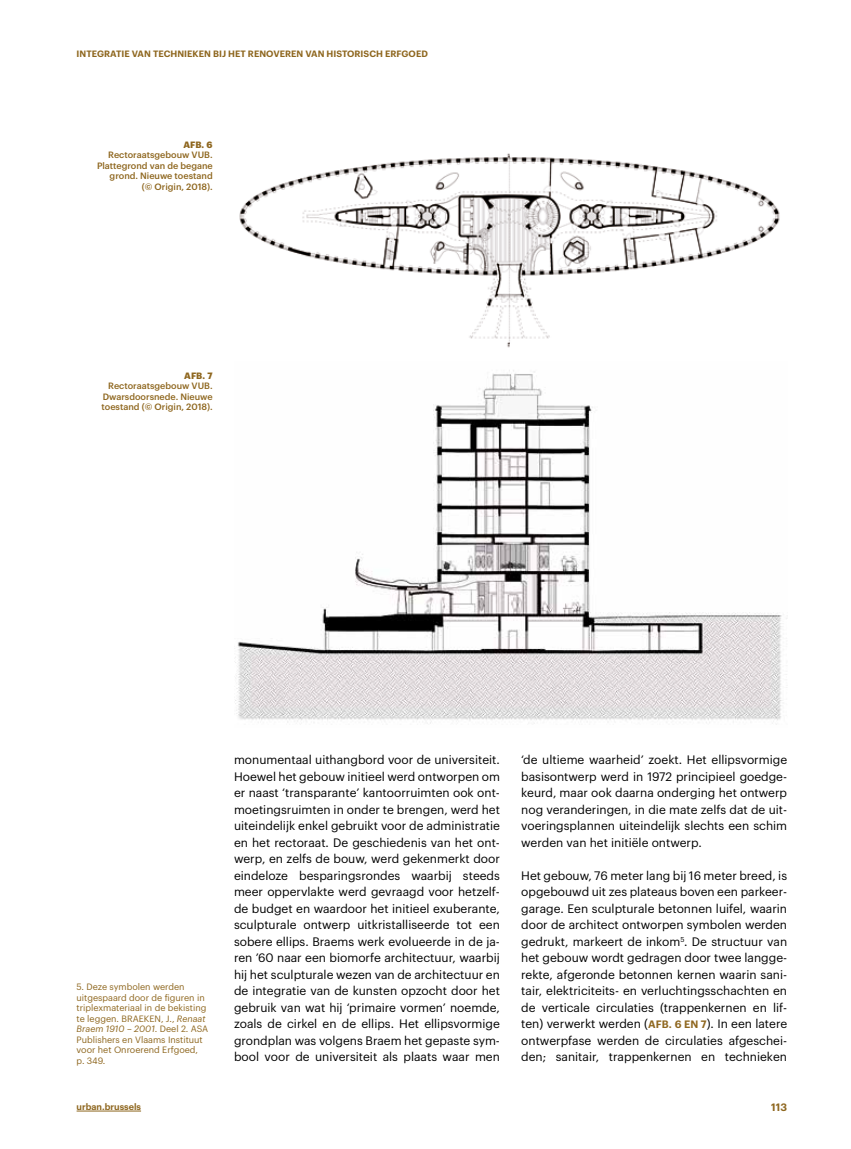
<style>
.page{position:relative;width:851px;height:1149px;background:#fff}
.page>*{position:absolute;margin:0;border:0;box-sizing:border-box;transform-origin:0 0}
.t1{font:12px/16.5px "Graphik";color:#000;text-align:justify}
.t2{font:600 10.5px "Graphik";color:#8e661e}
.t3{font:9px/10.5px "Graphik";color:#8e661e}
.t4{font:500 9px/10.5px "Graphik";color:#8e661e;text-align:right}
.t5{font:600 9px "Graphik";letter-spacing:.005em;color:#8e661e}
.t6{font:700 9px "Graphik";letter-spacing:.005em;color:#8e661e}
.s1{font-weight:600;font-size:10.5px;color:#8e661e}
.s2{font-style:italic}
</style>
<div class="page">
<img style="left:239px;top:153px;width:541px;height:195px">
<img style="left:235px;top:370px;width:552px;height:355px">
<hr style="left:77px;top:1110px;width:64px;height:1px;background:#8e661e">
<p class="t5" style="left:77px;top:47px;width:353px">INTEGRATIE VAN TECHNIEKEN BIJ HET RENOVEREN VAN HISTORISCH ERFGOED</p>
<p class="t6" style="left:183px;top:138px;width:31px">AFB. 6</p>
<p class="t4" style="left:97px;top:149px;width:117px">Rectoraatsgebouw VUB.<br>Plattegrond van de begane grond. Nieuwe toestand (© Origin, 2018).</p>
<p class="t6" style="left:184px;top:368px;width:30px">AFB. 7</p>
<p class="t4" style="left:101px;top:380px;width:113px;text-align:justify;text-indent:7px">Rectoraatsgebouw VUB.<br>Dwarsdoorsnede. Nieuwe toestand (© Origin, 2018).</p>
<p class="t1" style="left:234px;top:750px;width:267px">monumentaal uithangbord voor de universiteit.<br>Hoewel het gebouw initieel werd ontworpen om er naast ‘transparante’ kantoorruimten ook ont&shy;moetingsruimten in onder te brengen, werd het uiteindelijk enkel gebruikt voor de administratie en het rectoraat. De geschiedenis van het ont&shy;werp, en zelfs de bouw, werd gekenmerkt door eindeloze besparingsrondes waarbij steeds meer oppervlakte werd gevraagd voor hetzelf&shy;de budget en waardoor het initieel exuberante, sculpturale ontwerp uitkristalliseerde tot een sobere ellips. Braems werk evolueerde in de ja&shy;ren ’60 naar een biomorfe architectuur, waarbij hij het sculpturale wezen van de architectuur en de integratie van de kunsten opzocht door het gebruik van wat hij ‘primaire vormen’ noemde, zoals de cirkel en de ellips. Het ellipsvormige grondplan was volgens Braem het gepaste sym&shy;bool voor de universiteit als plaats waar men</p>
<p class="t1" style="left:521px;top:750px;width:267px">‘de ultieme waarheid’ zoekt. Het ellipsvormige basisontwerp werd in 1972 principieel goedge&shy;keurd, maar ook daarna onderging het ontwerp nog veranderingen, in die mate zelfs dat de uit&shy;voeringsplannen uiteindelijk slechts een schim werden van het initiële ontwerp.</p>
<p class="t1" style="left:521px;top:865px;width:267px">Het gebouw, 76 meter lang bij 16 meter breed, is opgebouwd uit zes plateaus boven een parkeer&shy;garage. Een sculpturale betonnen luifel, waarin door de architect ontworpen symbolen werden gedrukt, markeert de inkom<sup>5</sup>. De structuur van het gebouw wordt gedragen door twee langge&shy;rekte, afgeronde betonnen kernen waarin sani&shy;tair, elektriciteits- en verluchtingsschachten en de verticale circulaties (trappenkernen en lif&shy;ten) verwerkt werden (<span class="s1">AFB. 6 EN 7</span>). In een latere ontwerpfase werden de circulaties afgeschei&shy;den; sanitair, trappenkernen en technieken</p>
<p class="t3" style="left:77px;top:980px;width:133px">5. Deze symbolen werden uitgespaard door de figuren in triplexmateriaal in de bekisting te leggen. BRAEKEN, J., <span class="s2">Renaat<br>Braem 1910 – 2001</span>. Deel 2. ASA<br>Publishers en Vlaams Instituut voor het Onroerend Erfgoed, p. 349.</p>
<p class="t5" style="left:77px;top:1099px;width:66px">urban.brussels</p>
<p class="t2" style="left:771px;top:1098px;width:17px">113</p>
</div>
